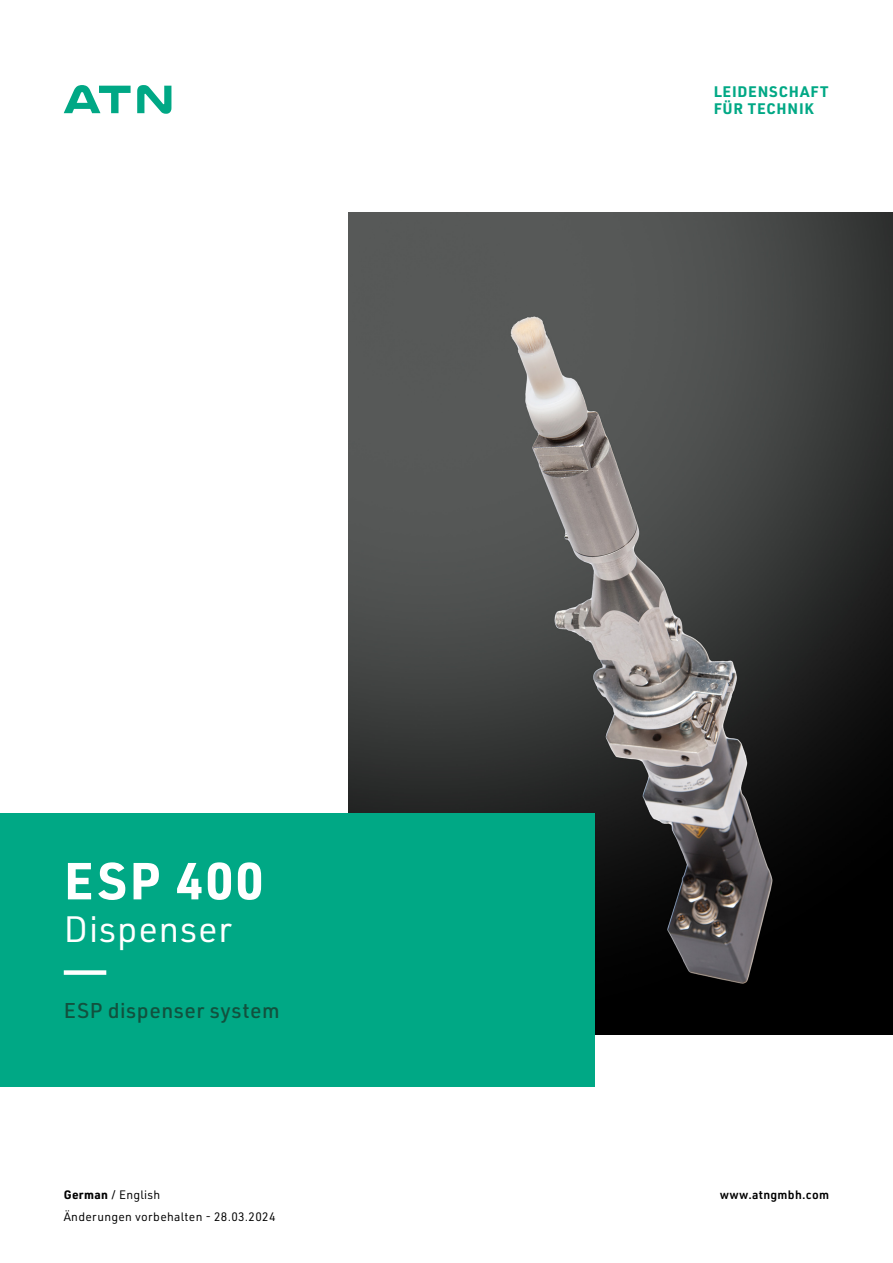
<style>
.page{position:relative;width:893px;height:1263px;background:#fff}
.page>*{position:absolute;margin:0;border:0;box-sizing:border-box;transform-origin:0 0}
.t1{font:700 51px "URWDIN";letter-spacing:.05em;color:#fff}
.t2{font:36px "URWDIN";letter-spacing:.025em;color:#fff}
.Bildunterschrift{font:500 21px "URWDIN";letter-spacing:.025em;color:#12513e}
.t3{font:700 15px "URWDIN";letter-spacing:.05em;color:#00a885}
.t4{font:12px "URWDIN";letter-spacing:.025em;color:#000}
.Bildunterschrift-2{font:600 12px "URWDIN";letter-spacing:.025em;color:#000}
.s1{font-weight:700}
</style>
<div class="page">
<img style="left:349px;top:213px;width:544px;height:822px">
<div style="left:0;top:813px;width:594px;height:273px;background:#00a885"></div>
<svg style="left:64px;top:85px;width:67px;height:28px"></svg>
<svg style="left:137px;top:85px;width:34px;height:29px"></svg>
<div style="left:64px;top:970px;width:42px;height:5px;background:#fff"></div>
<p class="t1" style="left:64px;top:846px;width:201px">ESP 400</p>
<p class="t2" style="left:64px;top:905px;width:170px">Dispenser</p>
<p class="Bildunterschrift" style="left:64px;top:996px;width:217px">ESP dispenser system</p>
<p class="t4" style="left:64px;top:1187px;width:98px"><span class="s1">German</span> / English</p>
<p class="t4" style="left:64px;top:1208px;width:213px">Änderungen vorbehalten - 28.03.2024</p>
<p class="t3" style="left:714px;top:82px;width:116px">LEIDENSCHAFT</p>
<p class="t3" style="left:714px;top:98px;width:101px">FÜR TECHNIK</p>
<p class="Bildunterschrift-2" style="left:720px;top:1187px;width:111px">www.atngmbh.com</p>
</div>
